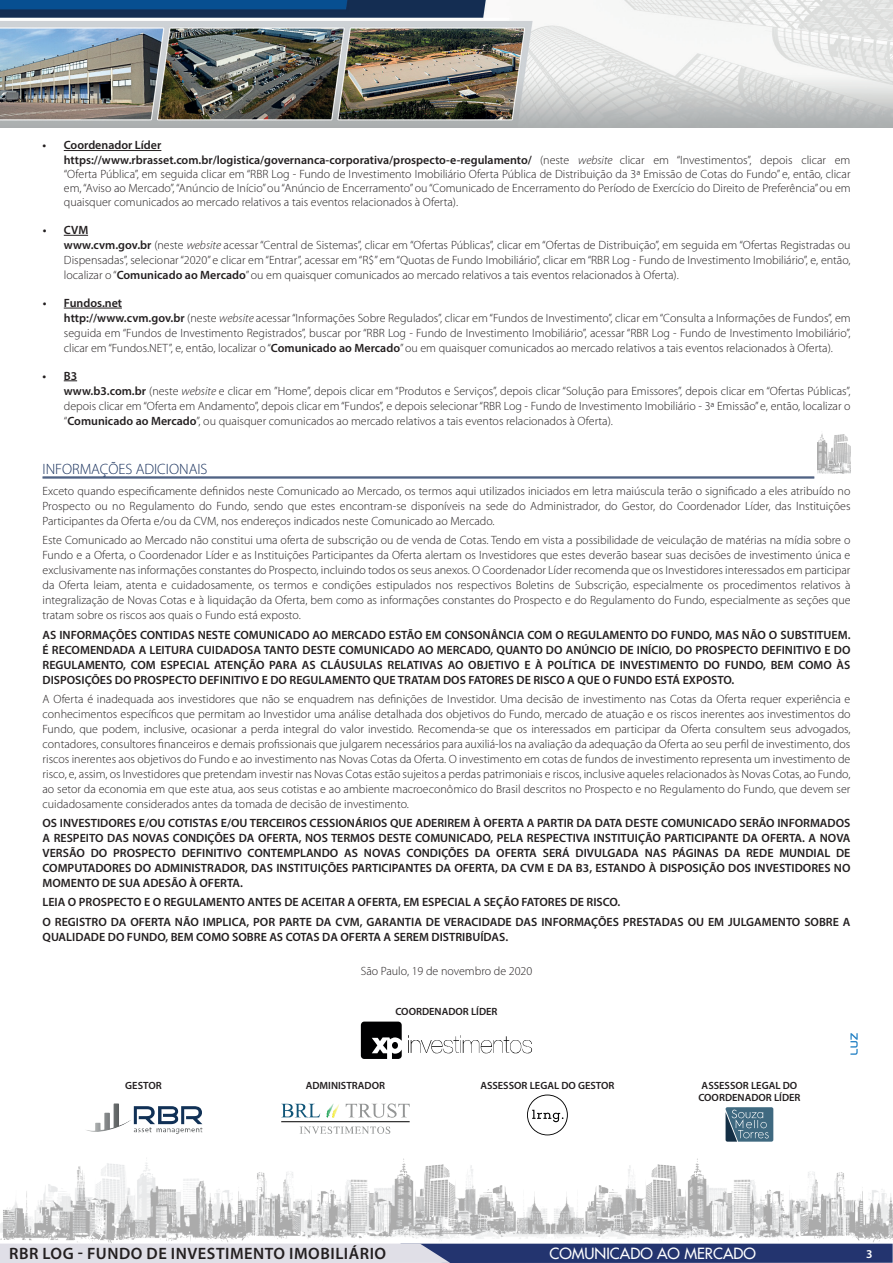
<style>
.page{position:relative;width:893px;height:1263px;background:#fff}
.page>*{position:absolute;margin:0;border:0;box-sizing:border-box;transform-origin:0 0}
.t1{font:600 16.5px "Myriad Pro";letter-spacing:.03em;color:#231f20}
.t2{font:300 15px "Myriad Pro";color:#18305c}
.t3{font:15px "Futura";color:#fff}
.t4{font:300 12px/15px "Myriad Pro";color:#231f20}
.t5{font:600 12px/15px "Myriad Pro";color:#231f20;text-align:justify}
.t6{font:600 12px "Myriad Pro";color:#fff}
.t7{font:600 10.5px/12.6px "Myriad Pro";color:#231f20;text-align:center}
.s1{font-weight:600}
.s2{font-style:italic}
</style>
<div class="page">
<img style="left:0;top:0;width:893px;height:127px">
<svg style="left:0;top:1244px;width:893px;height:19px;background:#7f88a9"></svg>
<img style="left:0;top:1158px;width:893px;height:86px">
<hr style="left:64px;top:150px;width:97px;height:1px;background:#231f20">
<svg style="left:64px;top:235px;width:24px;height:1px"></svg>
<hr style="left:64px;top:308px;width:58px;height:1px;background:#231f20">
<svg style="left:64px;top:380px;width:13px;height:1px"></svg>
<hr style="left:43px;top:477px;width:771px;height:1px;background:#18305c">
<hr style="left:43px;top:478px;width:771px;height:1px;background:#18305c">
<img style="left:817px;top:433px;width:33px;height:41px">
<svg style="left:361px;top:1021px;width:41px;height:38px"></svg>
<div style="left:392px;top:1042px;width:6px;height:7px;background:#000001;border-radius:50%"></div>
<svg style="left:408px;top:1035px;width:124px;height:18px"></svg>
<svg style="left:134px;top:1106px;width:68px;height:28px"></svg>
<img style="left:86px;top:1103px;width:45px;height:29px">
<svg style="left:281px;top:1104px;width:39px;height:13px"></svg>
<svg style="left:346px;top:1103px;width:64px;height:15px"></svg>
<svg style="left:327px;top:1103px;width:12px;height:15px"></svg>
<hr style="left:281px;top:1121px;width:129px;height:1px;background:#000001">
<svg style="left:300px;top:1126px;width:90px;height:8px"></svg>
<svg style="left:527px;top:1094px;width:41px;height:41px"></svg>
<svg style="left:726px;top:1107px;width:47px;height:35px;background:#53768a"></svg>
<svg style="left:850px;top:1033px;width:8px;height:22px"></svg>
<p class="t4" style="left:64px;top:138px;width:788px;line-height:14.2px;text-indent:-21px"><span class="s1">• Coordenador Líder<br>https://www.rbrasset.com.br/logistica/governanca-corporativa/prospecto-e-regulamento/</span> (neste <span class="s2">website</span> clicar em “Investimentos”, depois clicar em “Oferta Pública”, em seguida clicar em “RBR Log - Fundo de Investimento Imobiliário Oferta Pública de Distribuição da 3ª Emissão de Cotas do Fundo” e, então, clicar em, “Aviso ao Mercado”, “Anúncio de Início” ou “Anúncio de Encerramento” ou “Comunicado de Encerramento do Período de Exercício do Direito de Preferência” ou em quaisquer comunicados ao mercado relativos a tais eventos relacionados à Oferta).</p>
<p class="t4" style="left:64px;top:223px;width:788px;text-indent:-21px"><span class="s1">• CVM<br>www.cvm.gov.br</span> (neste <span class="s2">website</span> acessar “Central de Sistemas”, clicar em “Ofertas Públicas”, clicar em “Ofertas de Distribuição”, em seguida em “Ofertas Registradas ou Dispensadas”, selecionar “2020” e clicar em “Entrar”, acessar em “R$” em “Quotas de Fundo Imobiliário”, clicar em “RBR Log - Fundo de Investimento Imobiliário”, e, então, localizar o “<span class="s1">Comunicado ao Mercado</span>” ou em quaisquer comunicados ao mercado relativos a tais eventos relacionados à Oferta).</p>
<p class="t4" style="left:64px;top:296px;width:788px;text-indent:-21px"><span class="s1">• Fundos.net<br>http://www.cvm.gov.br</span> (neste <span class="s2">website</span> acessar “Informações Sobre Regulados”, clicar em “Fundos de Investimento”, clicar em “Consulta a Informações de Fundos”, em seguida em “Fundos de Investimento Registrados”, buscar por “RBR Log - Fundo de Investimento Imobiliário”, acessar “RBR Log - Fundo de Investimento Imobiliário”, clicar em “Fundos.NET”, e, então, localizar o “<span class="s1">Comunicado ao Mercado</span>” ou em quaisquer comunicados ao mercado relativos a tais eventos relacionados à Oferta).</p>
<p class="t4" style="left:64px;top:368px;width:788px;text-indent:-21px"><span class="s1">• B3<br>www.b3.com.br</span> (neste <span class="s2">website</span> e clicar em ”Home”, depois clicar em “Produtos e Serviços”, depois clicar “Solução para Emissores”, depois clicar em “Ofertas Públicas”, depois clicar em “Oferta em Andamento”, depois clicar em “Fundos”, e depois selecionar “RBR Log - Fundo de Investimento Imobiliário - 3ª Emissão” e, então, localizar o “<span class="s1">Comunicado ao Mercado</span>”, ou quaisquer comunicados ao mercado relativos a tais eventos relacionados à Oferta).</p>
<p class="t2" style="left:43px;top:460px;width:167px">INFORMAÇÕES ADICIONAIS</p>
<p class="t4" style="left:43px;top:484px;width:809px;text-align:justify">Exceto quando especificamente definidos neste Comunicado ao Mercado, os termos aqui utilizados iniciados em letra maiúscula terão o significado a eles atribuído no Prospecto ou no Regulamento do Fundo, sendo que estes encontram-se disponíveis na sede do Administrador, do Gestor, do Coordenador Líder, das Instituições Participantes da Oferta e/ou da CVM, nos endereços indicados neste Comunicado ao Mercado.</p>
<p class="t4" style="left:43px;top:533px;width:809px;text-align:justify">Este Comunicado ao Mercado não constitui uma oferta de subscrição ou de venda de Cotas. Tendo em vista a possibilidade de veiculação de matérias na mídia sobre o Fundo e a Oferta, o Coordenador Líder e as Instituições Participantes da Oferta alertam os Investidores que estes deverão basear suas decisões de investimento única e exclusivamente nas informações constantes do Prospecto, incluindo todos os seus anexos. O Coordenador Líder recomenda que os Investidores interessados em participar da Oferta leiam, atenta e cuidadosamente, os termos e condições estipulados nos respectivos Boletins de Subscrição, especialmente os procedimentos relativos à integralização de Novas Cotas e à liquidação da Oferta, bem como as informações constantes do Prospecto e do Regulamento do Fundo, especialmente as seções que tratam sobre os riscos aos quais o Fundo está exposto.</p>
<p class="t5" style="left:43px;top:627px;width:809px">AS INFORMAÇÕES CONTIDAS NESTE COMUNICADO AO MERCADO ESTÃO EM CONSONÂNCIA COM O REGULAMENTO DO FUNDO, MAS NÃO O SUBSTITUEM.<br>É RECOMENDADA A LEITURA CUIDADOSA TANTO DESTE COMUNICADO AO MERCADO, QUANTO DO ANÚNCIO DE INÍCIO, DO PROSPECTO DEFINITIVO E DO REGULAMENTO, COM ESPECIAL ATENÇÃO PARA AS CLÁUSULAS RELATIVAS AO OBJETIVO E À POLÍTICA DE INVESTIMENTO DO FUNDO, BEM COMO ÀS DISPOSIÇÕES DO PROSPECTO DEFINITIVO E DO REGULAMENTO QUE TRATAM DOS FATORES DE RISCO A QUE O FUNDO ESTÁ EXPOSTO.</p>
<p class="t4" style="left:43px;top:691px;width:809px;text-align:justify">A Oferta é inadequada aos investidores que não se enquadrem nas definições de Investidor. Uma decisão de investimento nas Cotas da Oferta requer experiência e conhecimentos específicos que permitam ao Investidor uma análise detalhada dos objetivos do Fundo, mercado de atuação e os riscos inerentes aos investimentos do Fundo, que podem, inclusive, ocasionar a perda integral do valor investido. Recomenda-se que os interessados em participar da Oferta consultem seus advogados, contadores, consultores financeiros e demais profissionais que julgarem necessários para auxiliá-los na avaliação da adequação da Oferta ao seu perfil de investimento, dos riscos inerentes aos objetivos do Fundo e ao investimento nas Novas Cotas da Oferta. O investimento em cotas de fundos de investimento representa um investimento de risco, e, assim, os Investidores que pretendam investir nas Novas Cotas estão sujeitos a perdas patrimoniais e riscos, inclusive aqueles relacionados às Novas Cotas, ao Fundo, ao setor da economia em que este atua, aos seus cotistas e ao ambiente macroeconômico do Brasil descritos no Prospecto e no Regulamento do Fundo, que devem ser cuidadosamente considerados antes da tomada de decisão de investimento.</p>
<p class="t5" style="left:43px;top:815px;width:809px">OS INVESTIDORES E/OU COTISTAS E/OU TERCEIROS CESSIONÁRIOS QUE ADERIREM À OFERTA A PARTIR DA DATA DESTE COMUNICADO SERÃO INFORMADOS A RESPEITO DAS NOVAS CONDIÇÕES DA OFERTA, NOS TERMOS DESTE COMUNICADO, PELA RESPECTIVA INSTITUIÇÃO PARTICIPANTE DA OFERTA. A NOVA VERSÃO DO PROSPECTO DEFINITIVO CONTEMPLANDO AS NOVAS CONDIÇÕES DA OFERTA SERÁ DIVULGADA NAS PÁGINAS DA REDE MUNDIAL DE COMPUTADORES DO ADMINISTRADOR, DAS INSTITUIÇÕES PARTICIPANTES DA OFERTA, DA CVM E DA B3, ESTANDO À DISPOSIÇÃO DOS INVESTIDORES NO MOMENTO DE SUA ADESÃO À OFERTA.</p>
<p class="t5" style="left:43px;top:892px;width:809px;line-height:19.2px">LEIA O PROSPECTO E O REGULAMENTO ANTES DE ACEITAR A OFERTA, EM ESPECIAL A SEÇÃO FATORES DE RISCO.<br>O REGISTRO DA OFERTA NÃO IMPLICA, POR PARTE DA CVM, GARANTIA DE VERACIDADE DAS INFORMAÇÕES PRESTADAS OU EM JULGAMENTO SOBRE A</p>
<p class="t5" style="left:43px;top:929px;width:467px">QUALIDADE DO FUNDO, BEM COMO SOBRE AS COTAS DA OFERTA A SEREM DISTRIBUÍDAS.</p>
<p class="t4" style="left:361px;top:964px;width:173px">São Paulo, 19 de novembro de 2020</p>
<p class="t7" style="left:395px;top:1005px;width:104px">COORDENADOR LÍDER</p>
<p class="t7" style="left:125px;top:1079px;width:38px">GESTOR</p>
<p class="t7" style="left:306px;top:1079px;width:81px">ADMINISTRADOR</p>
<p class="t7" style="left:480px;top:1079px;width:136px">ASSESSOR LEGAL DO GESTOR</p>
<p class="t7" style="left:698px;top:1079px;width:104px">ASSESSOR LEGAL DO<br>COORDENADOR LÍDER</p>
<h1 class="t1" style="left:9px;top:1243px;width:379px">RBR LOG - FUNDO DE INVESTIMENTO IMOBILIÁRIO</h1>
<p class="t3" style="left:549px;top:1243px;width:208px">COMUNICADO AO MERCADO</p>
<p class="t6" style="left:866px;top:1246px;width:8px">3</p>
</div>
